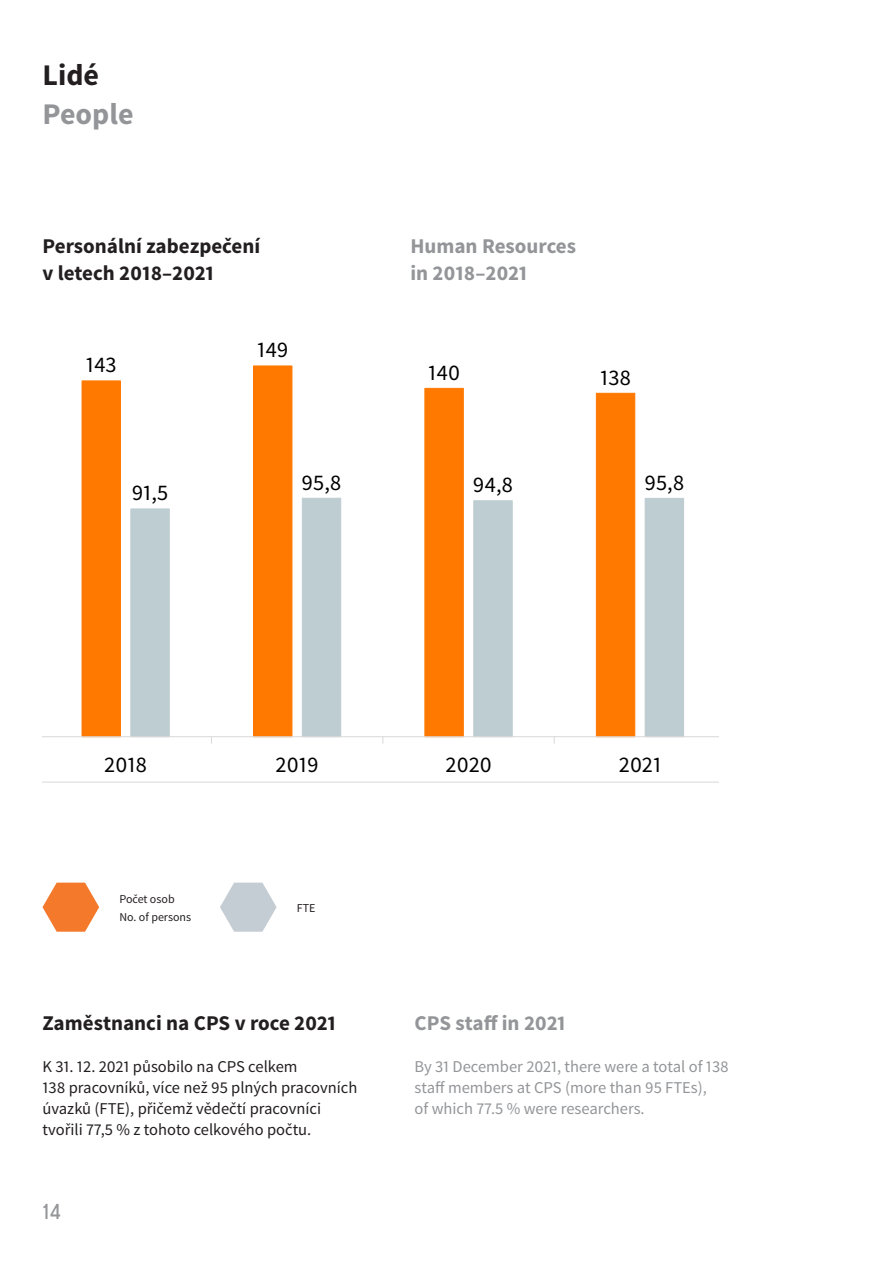
<style>
.page{position:relative;width:893px;height:1263px;background:#fff}
.page>*{position:absolute;margin:0;border:0;box-sizing:border-box;transform-origin:0 0}
.Headline_EN{font:700 30px "UTB Text";color:#939598}
.Headline_CZ{font:700 30px "UTB Text";color:#231f20}
.t1{font:22.35px "UTB Text";color:#000}
.Podtitul_CZ{font:700 21px/27px "UTB Text";color:#231f20}
.Podtitul_EN{font:700 21px/27px "UTB Text";color:#939598}
.t2{font:21px "UTB Berlin";color:#939598}
.Body_text_CZ{font:16.5px/21px "UTB Text";color:#231f20}
.Body_text_EN{font:16.5px/21px "UTB Text";color:#939598}
.Body_text_CZ-2{font:12px "UTB Text";color:#231f20}
</style>
<div class="page">
<svg style="left:43px;top:365px;width:676px;height:417px"></svg>
<svg style="left:43px;top:883px;width:56px;height:49px"></svg>
<svg style="left:220px;top:883px;width:57px;height:49px"></svg>
<p class="Headline_CZ" style="left:43px;top:55px;width:58px">Lidé</p>
<p class="Headline_EN" style="left:43px;top:94px;width:93px">People</p>
<p class="Podtitul_CZ" style="left:43px;top:233px;width:219px">Personální zabezpečení v letech 2018–2021</p>
<p class="Podtitul_EN" style="left:410px;top:233px;width:167px">Human Resources in 2018–2021</p>
<p class="t1" style="left:86px;top:351px;width:32px">143</p>
<p class="t1" style="left:132px;top:479px;width:38px">91,5</p>
<p class="t1" style="left:257px;top:336px;width:33px">149</p>
<p class="t1" style="left:428px;top:358px;width:33px">140</p>
<p class="t1" style="left:600px;top:363px;width:33px">138</p>
<p class="t1" style="left:302px;top:468px;width:42px">95,8</p>
<p class="t1" style="left:473px;top:471px;width:42px">94,8</p>
<p class="t1" style="left:644px;top:468px;width:42px">95,8</p>
<p class="t1" style="left:104px;top:751px;width:45px">2018</p>
<p class="t1" style="left:276px;top:751px;width:45px">2019</p>
<p class="t1" style="left:445px;top:751px;width:48px">2020</p>
<p class="t1" style="left:619px;top:751px;width:44px">2021</p>
<p class="Body_text_CZ-2" style="left:119px;top:891px;width:57px">Počet osob</p>
<p class="Body_text_CZ-2" style="left:119px;top:909px;width:73px">No. of persons</p>
<p class="Body_text_CZ-2" style="left:297px;top:900px;width:20px">FTE</p>
<p class="Podtitul_CZ" style="left:43px;top:1010px;width:295px">Zaměstnanci na CPS v roce 2021</p>
<p class="Body_text_CZ" style="left:43px;top:1056px;width:316px">K 31. 12. 2021 působilo na CPS celkem<br>138 pracovníků, více než 95 plných pracovních úvazků (FTE), přičemž vědečtí pracovníci tvořili 77,5 % z tohoto celkového počtu.</p>
<p class="t2" style="left:43px;top:1199px;width:20px">14</p>
<p class="Podtitul_EN" style="left:415px;top:1010px;width:153px">CPS staff in 2021</p>
<p class="Body_text_EN" style="left:415px;top:1056px;width:316px">By 31 December 2021, there were a total of 138 staff members at CPS (more than 95 FTEs),<br>of which 77.5 % were researchers.</p>
</div>
